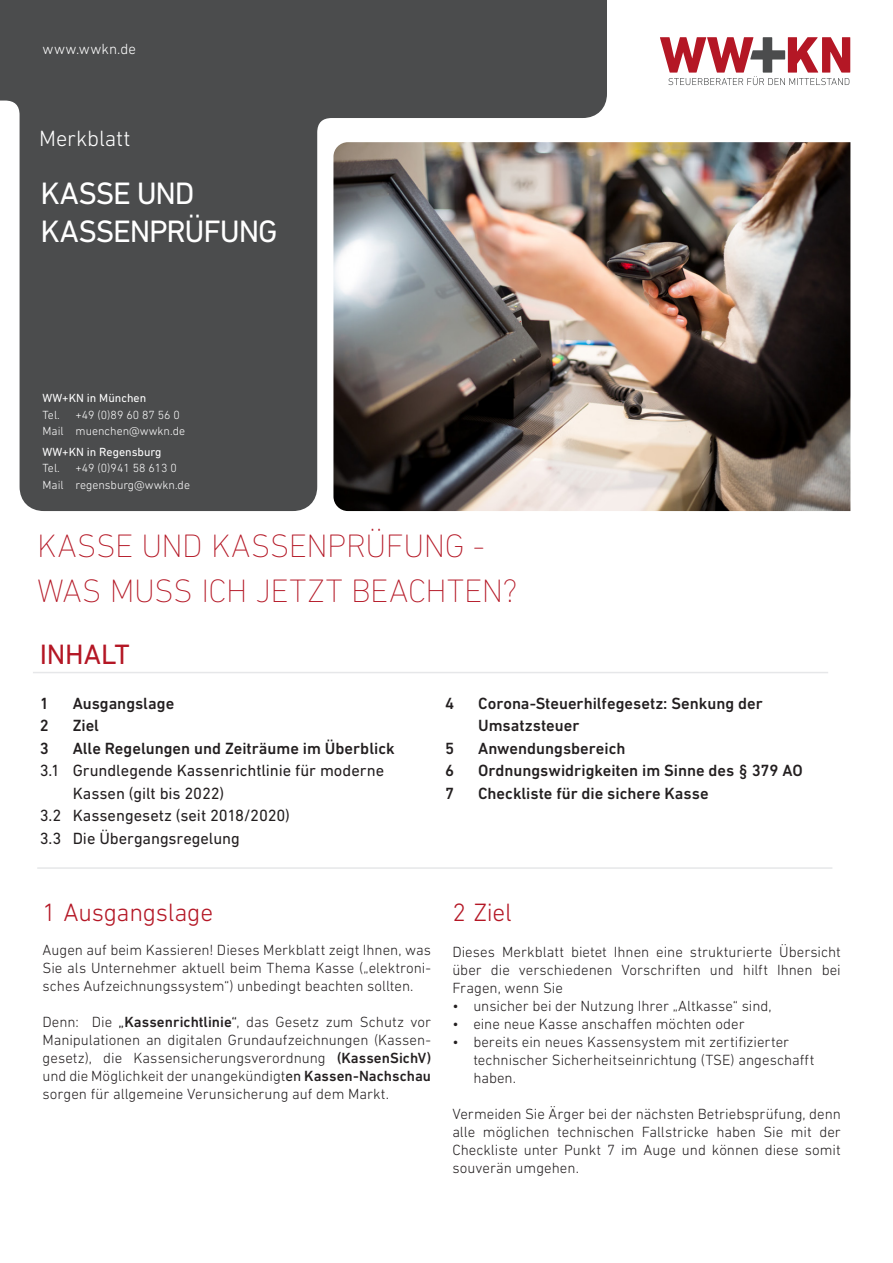
<style>
.page{position:relative;width:893px;height:1263px;background:#fff}
.page>*{position:absolute;margin:0;border:0;box-sizing:border-box;transform-origin:0 0}
.t1{font:200 33px "DIN Next LT Pro";letter-spacing:-.015em;color:#b41725}
.t2{font:31.5px "DIN Next LT Pro";letter-spacing:-.04em;color:#fff}
.t3{font:28.5px "DIN Next LT Pro";letter-spacing:-.01em;color:#b41725}
.Themen{font:300 25.5px "DIN Next LT Pro";letter-spacing:-.01em;color:#b41725}
.t4{font:300 22.5px "DIN Next LT Pro";letter-spacing:-.005em;color:#fff}
.Fließtext{font:500 16.5px/22.5px "DIN Next LT Pro";color:#231f20}
.Fließtext-2{font:16.5px/22.5px "DIN Next LT Pro";letter-spacing:-.005em;color:#231f20}
.Fließtext-3{font:300 15px/18px "DIN Next LT Pro";color:#231f20;text-align:justify}
.t5{font:300 15px "DIN Next LT Pro";letter-spacing:.02em;color:#fff}
.t6{font:300 12px/16.5px "DIN Next LT Pro";color:#fff}
.t7{font:12px "DIN Next LT Pro";color:#fff}
.s1{font-weight:400}
.s2{font-weight:500}
</style>
<div class="page">
<svg style="left:0;top:0;width:607px;height:511px;background:#5d5e5f"></svg>
<svg style="left:660px;top:37px;width:190px;height:48px"></svg>
<img style="left:333px;top:142px;width:517px;height:369px">
<hr style="left:33px;top:672px;width:795px;height:1px;background:#e6e7e9">
<hr style="left:37px;top:867px;width:795px;height:2px;background:#e6e7e9">
<p class="t5" style="left:43px;top:40px;width:95px">www.wwkn.de</p>
<p class="t4" style="left:39px;top:125px;width:93px">Merkblatt</p>
<p class="t2" style="left:40px;top:175px;width:156px">KASSE UND</p>
<p class="t2" style="left:40px;top:213px;width:239px">KASSENPRÜFUNG</p>
<p class="t7" style="left:43px;top:391px;width:105px">WW+KN in München</p>
<p class="t6" style="left:43px;top:406px;width:19px">Tel.</p>
<p class="t6" style="left:43px;top:406px;width:144px;text-indent:33px">+49 (0)89 60 87 56 0<br>Mail muenchen@wwkn.de</p>
<p class="t7" style="left:43px;top:445px;width:121px">WW+KN in Regensburg</p>
<p class="t6" style="left:43px;top:460px;width:19px">Tel.</p>
<p class="t6" style="left:43px;top:460px;width:149px;text-indent:33px">+49 (0)941 58 613 0<br>Mail regensburg@wwkn.de</p>
<p class="t1" style="left:37px;top:527px;width:449px">KASSE UND KASSENPRÜFUNG -</p>
<p class="t1" style="left:37px;top:572px;width:482px">WAS MUSS ICH JETZT BEACHTEN?</p>
<p class="t3" style="left:40px;top:638px;width:92px">INHALT</p>
<p class="Fließtext" style="left:40px;top:692px;width:11px">1</p>
<p class="Fließtext" style="left:73px;top:692px;width:103px">Ausgangslage</p>
<p class="Fließtext" style="left:40px;top:714px;width:11px">2</p>
<p class="Fließtext" style="left:73px;top:714px;width:28px">Ziel</p>
<p class="Fließtext" style="left:40px;top:737px;width:11px">3</p>
<p class="Fließtext" style="left:73px;top:737px;width:323px">Alle Regelungen und Zeiträume im Überblick</p>
<p class="Fließtext-2" style="left:73px;top:759px;width:313px;text-indent:-33px">3.1 Grundlegende Kassenrichtlinie für moderne<br>Kassen (gilt bis 2022)</p>
<p class="Fließtext-2" style="left:40px;top:804px;width:252px">3.2 Kassengesetz (seit 2018/2020)</p>
<p class="Fließtext-2" style="left:40px;top:826px;width:202px">3.3 Die Übergangsregelung</p>
<p class="Fließtext" style="left:445px;top:692px;width:11px">4</p>
<p class="Fließtext" style="left:478px;top:692px;width:286px">Corona-Steuerhilfegesetz: Senkung der<br>Umsatzsteuer</p>
<p class="Fließtext" style="left:445px;top:737px;width:11px">5</p>
<p class="Fließtext" style="left:478px;top:737px;width:149px">Anwendungsbereich</p>
<p class="Fließtext" style="left:445px;top:759px;width:11px">6</p>
<p class="Fließtext" style="left:478px;top:759px;width:326px">Ordnungswidrigkeiten im Sinne des § 379 AO</p>
<p class="Fließtext" style="left:445px;top:782px;width:11px">7</p>
<p class="Fließtext" style="left:478px;top:782px;width:232px">Checkliste für die sichere Kasse</p>
<p class="Themen" style="left:43px;top:897px;width:172px">1 Ausgangslage</p>
<p class="Fließtext-3" style="left:43px;top:940px;width:390px">Augen auf beim Kassieren! Dieses Merkblatt zeigt Ihnen, was Sie als Unternehmer aktuell beim Thema Kasse („elektroni&shy;sches Aufzeichnungssystem“) unbedingt beachten sollten.</p>
<p class="Fließtext-3" style="left:43px;top:1012px;width:390px">Denn: Die <span class="s1">„</span><span class="s2">Kassenrichtlinie</span><span class="s1">“</span>, das Gesetz zum Schutz vor Manipulationen an digitalen Grundaufzeichnungen (Kassen&shy;gesetz), die Kassensicherungsverordnung <span class="s2">(KassenSichV) </span>und die Möglichkeit der unangekündigt<span class="s1">en</span> <span class="s2">Kassen-Nachschau </span>sorgen für allgemeine Verunsicherung auf dem Markt.</p>
<p class="Themen" style="left:452px;top:897px;width:61px">2 Ziel</p>
<p class="Fließtext-3" style="left:452px;top:942px;width:390px">Dieses Merkblatt bietet Ihnen eine strukturierte Übersicht über die verschiedenen Vorschriften und hilft Ihnen bei Fragen, wenn Sie</p>
<p class="Fließtext-3" style="left:452px;top:996px;width:321px">• unsicher bei der Nutzung Ihrer „Altkasse“ sind,</p>
<p class="Fließtext-3" style="left:452px;top:1014px;width:294px">• eine neue Kasse anschaffen möchten oder</p>
<p class="Fließtext-3" style="left:473px;top:1032px;width:342px;text-align:left;text-indent:-21px">• bereits ein neues Kassensystem mit zertifizierter technischer Sicherheitseinrichtung (TSE) angeschafft haben.</p>
<p class="Fließtext-3" style="left:452px;top:1104px;width:390px">Vermeiden Sie Ärger bei der nächsten Betriebsprüfung, denn alle möglichen technischen Fallstricke haben Sie mit der Checkliste unter Punkt 7 im Auge und können diese somit souverän umgehen.</p>
</div>
